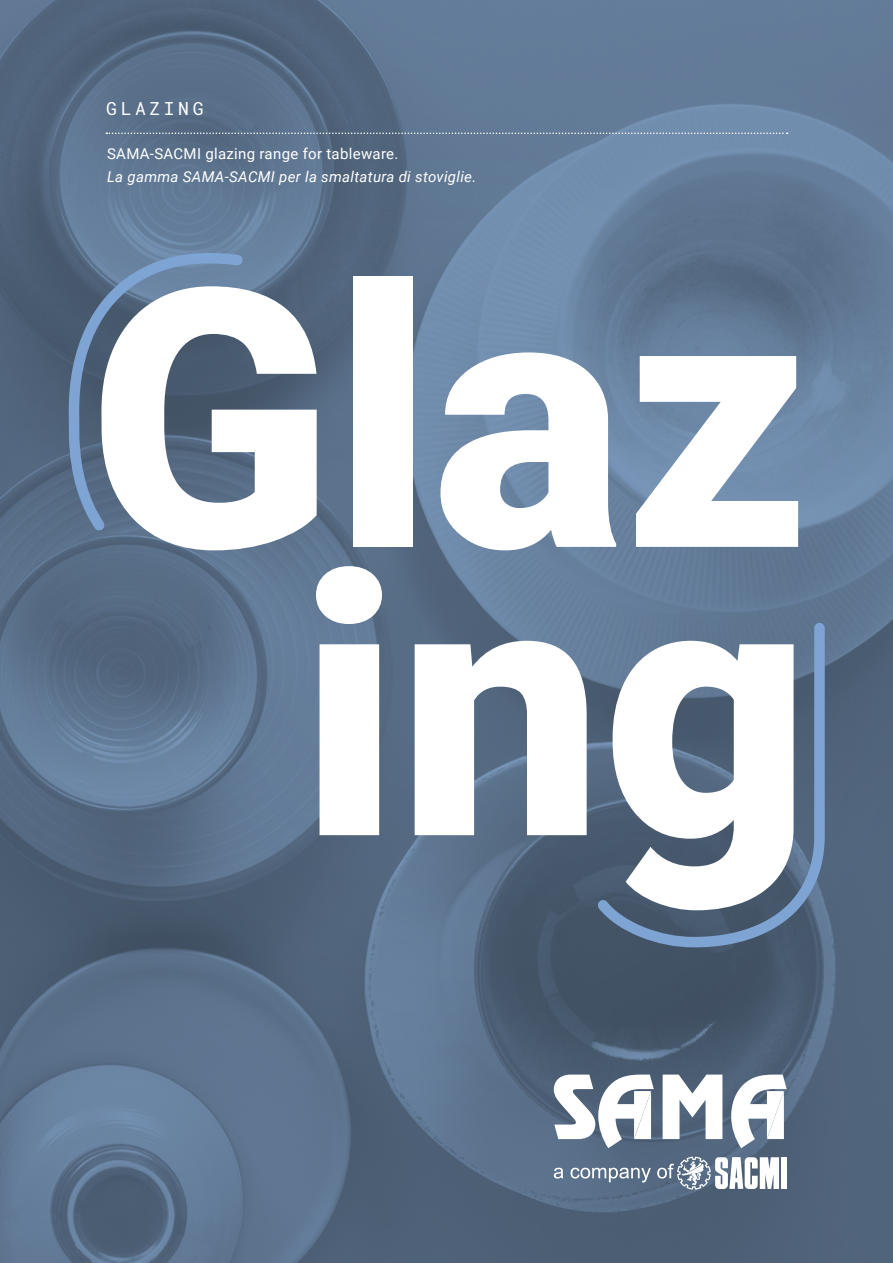
<style>
.page{position:relative;width:893px;height:1263px;background:#fff}
.page>*{position:absolute;margin:0;border:0;box-sizing:border-box;transform-origin:0 0}
.t1{font:900 361.2px/288.3px "Roboto";color:#fff;text-align:center}
.t2{font:18px "Roboto Mono";letter-spacing:.2em;color:#fff}
.t3{font:italic 15px "Roboto";letter-spacing:.02em;color:#fff}
.t4{font:15px "Roboto";letter-spacing:.02em;color:#fff}
</style>
<div class="page">
<img style="left:0;top:0;width:893px;height:1263px">
<svg style="left:663px;top:1074px;width:59px;height:65px"></svg>
<svg style="left:554px;top:1074px;width:100px;height:74px"></svg>
<svg style="left:731px;top:1074px;width:56px;height:74px"></svg>
<svg style="left:554px;top:1168px;width:9px;height:10px"></svg>
<svg style="left:571px;top:1168px;width:80px;height:14px"></svg>
<div style="left:781px;top:1157px;width:6px;height:32px;background:#fff"></div>
<svg style="left:657px;top:1157px;width:122px;height:32px"></svg>
<svg style="left:63px;top:248px;width:186px;height:292px;background:#546a83"></svg>
<svg style="left:588px;top:617px;width:242px;height:336px;background:#536881"></svg>
<svg style="left:106px;top:133px;width:682px;height:1px"></svg>
<p class="t2" style="left:106px;top:96px;width:99px">GLAZING</p>
<p class="t4" style="left:107px;top:143px;width:293px">SAMA-SACMI glazing range for tableware.</p>
<p class="t3" style="left:107px;top:166px;width:371px">La gamma SAMA-SACMI per la smaltatura di stoviglie.</p>
<h1 class="t1" style="left:87px;top:261px;width:725px">Glaz ing</h1>
</div>
